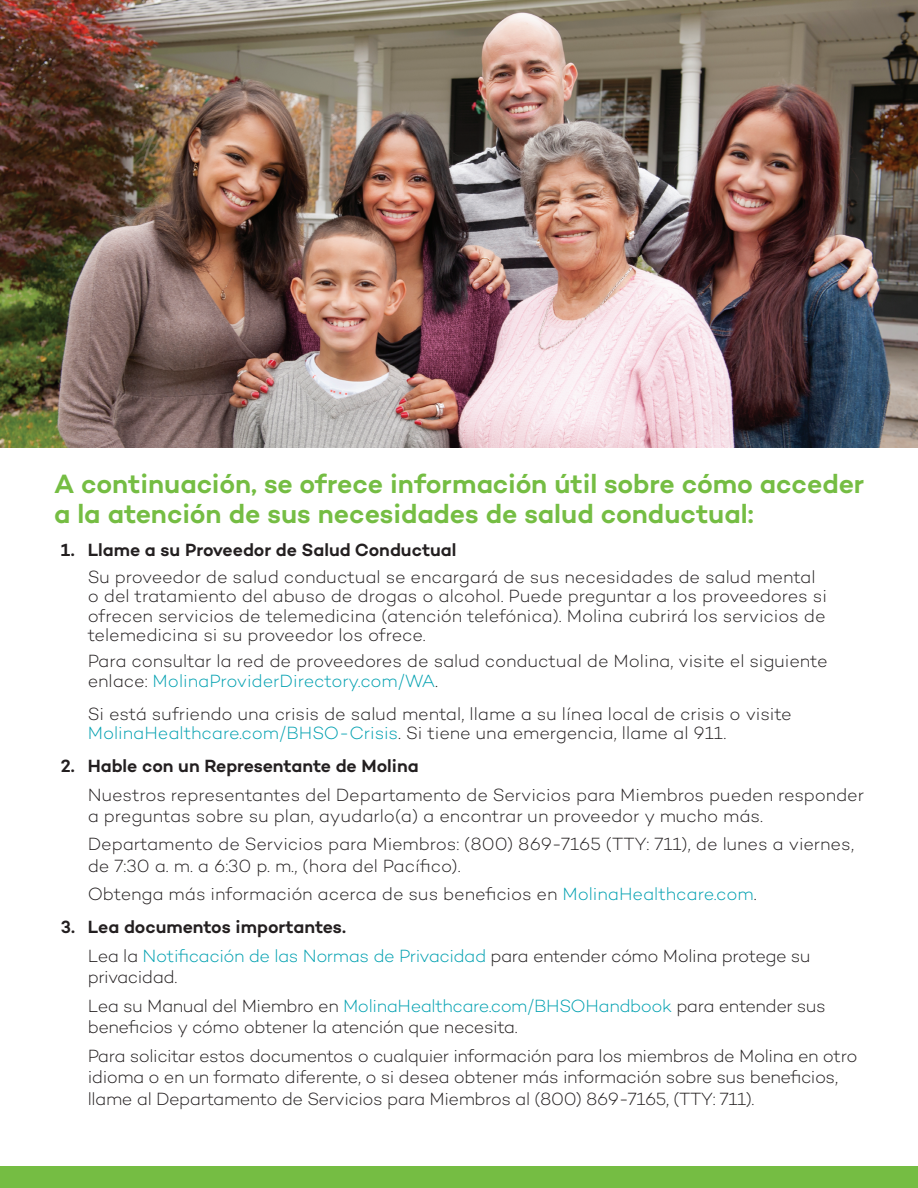
<style>
.page{position:relative;width:918px;height:1188px;background:#fff}
.page>*{position:absolute;margin:0;border:0;box-sizing:border-box;transform-origin:0 0}
.t1{font:600 27px/30px "Campton";letter-spacing:-.005em;color:#75bd43}
.t2{font:300 18px/21.6px "Campton";letter-spacing:-.01em;color:#231f20}
.t3{font:600 18px "Campton";color:#231f20}
.s1{color:#00a0b0}
</style>
<div class="page">
<img style="left:0;top:0;width:918px;height:447px">
<div style="left:0;top:1166px;width:918px;height:22px;background:#75bd43"></div>
<h3 class="t1" style="left:54px;top:468px;width:812px">A continuación, se ofrece información útil sobre cómo acceder a la atención de sus necesidades de salud conductual:</h3>
<h4 class="t3" style="left:61px;top:539px;width:397px">1. Llame a su Proveedor de Salud Conductual</h4>
<p class="t2" style="left:88px;top:566px;width:741px;line-height:19.5px">Su proveedor de salud conductual se encargará de sus necesidades de salud mental o del tratamiento del abuso de drogas o alcohol. Puede preguntar a los proveedores si ofrecen servicios de telemedicina (atención telefónica). Molina cubrirá los servicios de telemedicina si su proveedor los ofrece.</p>
<p class="t2" style="left:88px;top:651px;width:741px;line-height:19.5px">Para consultar la red de proveedores de salud conductual de Molina, visite el siguiente enlace: <span class="s1">MolinaProviderDirectory.com/WA</span>.</p>
<p class="t2" style="left:88px;top:704px;width:706px;line-height:19.5px">Si está sufriendo una crisis de salud mental, llame a su línea local de crisis o visite<br><span class="s1">MolinaHealthcare.com/BHSO-Crisis</span>. Si tiene una emergencia, llame al 911.</p>
<h4 class="t3" style="left:61px;top:755px;width:360px">2. Hable con un Representante de Molina</h4>
<p class="t2" style="left:88px;top:783px;width:778px">Nuestros representantes del Departamento de Servicios para Miembros pueden responder a preguntas sobre su plan, ayudarlo(a) a encontrar un proveedor y mucho más.</p>
<p class="t2" style="left:88px;top:833px;width:768px">Departamento de Servicios para Miembros: (800) 869-7165 (TTY: 711), de lunes a viernes, de 7:30 a. m. a 6:30 p. m., (hora del Pacífico).</p>
<p class="t2" style="left:88px;top:883px;width:670px">Obtenga más información acerca de sus beneficios en <span class="s1">MolinaHealthcare.com</span>.</p>
<h4 class="t3" style="left:61px;top:916px;width:287px">3. Lea documentos importantes.</h4>
<p class="t2" style="left:88px;top:945px;width:724px">Lea la <span class="s1">Notificación de las Normas de Privacidad</span> para entender cómo Molina protege su privacidad.</p>
<p class="t2" style="left:88px;top:994px;width:740px">Lea su Manual del Miembro en <span class="s1">MolinaHealthcare.com/BHSOHandbook</span> para entender sus beneficios y cómo obtener la atención que necesita.</p>
<p class="t2" style="left:88px;top:1044px;width:771px">Para solicitar estos documentos o cualquier información para los miembros de Molina en otro idioma o en un formato diferente, o si desea obtener más información sobre sus beneficios, llame al Departamento de Servicios para Miembros al (800) 869-7165, (TTY: 711).</p>
</div>
